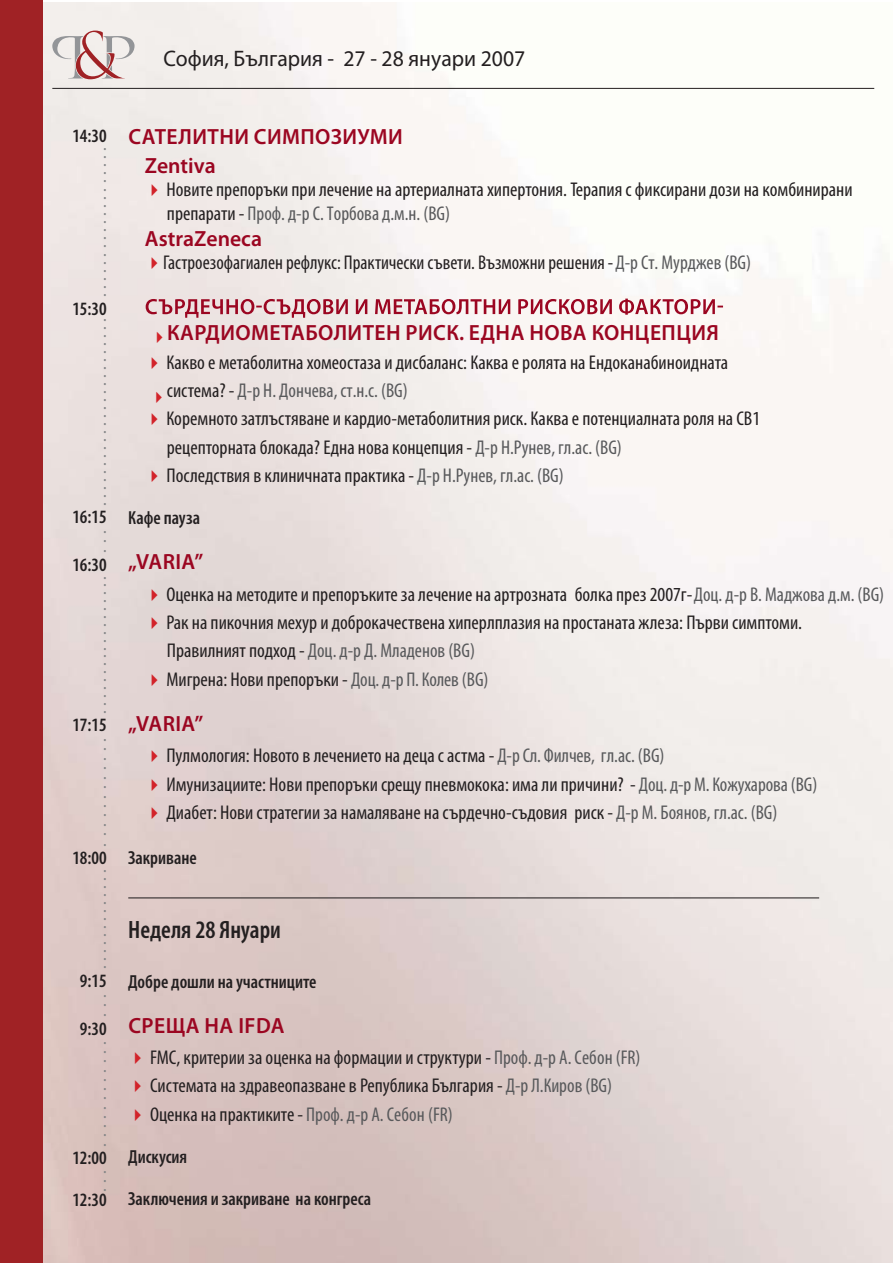
<style>
.page{position:relative;width:893px;height:1263px;background:#fff}
.page>*{position:absolute;margin:0;border:0;box-sizing:border-box;transform-origin:0 0}
.t1{font:600 condensed 25.2px "Myriad Pro";color:#231f20}
.t2{font:22.5px "Myriad Pro";color:#231f20;scale:.96 1}
.t3{font:600 22.05px/29.2px "Myriad Pro";letter-spacing:.02em;color:#9b0621}
.t4{font:600 22.05px "Myriad Pro";color:#9b0621}
.t5{font:condensed 19.95px/28.3px "Myriad Pro";color:#231f20}
.t6{font:condensed 18.9px "Myriad Pro";color:#808284}
.t7{font:600 condensed 18.9px/18.9px "Myriad Pro";color:#231f20;text-align:right}
.s1{font-weight:400;color:#808284}
.s2{color:#d2232a}
.s3{color:#58595b}
</style>
<div class="page">
<hr style="left:52px;top:88px;width:822px;height:1px;background:#231f20">
<svg style="left:52px;top:31px;width:83px;height:48px;background:#dac8c6"></svg>
<hr style="left:128px;top:897px;width:691px;height:1px;background:#231f20">
<svg style="left:146px;top:299px;width:577px;height:19px"></svg>
<div style="left:0;top:0;width:43px;height:1263px;background:#a02225"></div>
<svg style="left:157px;top:331px;width:5px;height:12px"></svg>
<svg style="left:156px;top:392px;width:6px;height:11px"></svg>
<p class="t2" style="left:164px;top:45px;width:378px">София, България - 27 - 28 януари 2007</p>
<p class="t6" style="left:72px;top:205px;width:36px"><sup>14:30</sup>...................</p>
<p class="t6" style="left:72px;top:395px;width:36px"><sup>15:30</sup>........................</p>
<p class="t7" style="left:72px;top:507px;width:36px">16:15</p>
<p class="t6" style="left:103px;top:515px;width:5px">.</p>
<p class="t6" style="left:103px;top:525px;width:5px">.</p>
<p class="t6" style="left:103px;top:534px;width:5px">.</p>
<p class="t6" style="left:72px;top:628px;width:36px"><sup>16:30</sup>..................</p>
<p class="t7" style="left:72px;top:715px;width:36px">17:15</p>
<p class="t6" style="left:103px;top:723px;width:5px">.</p>
<p class="t6" style="left:103px;top:733px;width:5px">.</p>
<p class="t6" style="left:103px;top:742px;width:5px">.</p>
<p class="t6" style="left:103px;top:751px;width:5px">.</p>
<p class="t6" style="left:103px;top:761px;width:5px">.</p>
<p class="t6" style="left:103px;top:770px;width:5px">.</p>
<p class="t6" style="left:103px;top:780px;width:5px">.</p>
<p class="t6" style="left:103px;top:789px;width:5px">.</p>
<p class="t6" style="left:103px;top:799px;width:5px">.</p>
<p class="t6" style="left:103px;top:808px;width:5px">.</p>
<p class="t6" style="left:103px;top:818px;width:5px">.</p>
<p class="t6" style="left:103px;top:828px;width:5px">.</p>
<p class="t6" style="left:72px;top:903px;width:36px"><sup>18:00</sup>.............</p>
<p class="t7" style="left:80px;top:971px;width:28px">9:15</p>
<p class="t6" style="left:103px;top:979px;width:5px">.</p>
<p class="t6" style="left:103px;top:988px;width:5px">.</p>
<p class="t7" style="left:80px;top:1000px;width:28px"><span class="s1">.<br></span>9:30</p>
<p class="t6" style="left:103px;top:1026px;width:5px">.</p>
<p class="t6" style="left:103px;top:1035px;width:5px">.</p>
<p class="t6" style="left:103px;top:1045px;width:5px">.</p>
<p class="t6" style="left:103px;top:1054px;width:5px">.</p>
<p class="t6" style="left:103px;top:1063px;width:5px">.</p>
<p class="t6" style="left:103px;top:1072px;width:5px">.</p>
<p class="t6" style="left:103px;top:1082px;width:5px">.</p>
<p class="t6" style="left:103px;top:1091px;width:5px">.</p>
<p class="t6" style="left:103px;top:1100px;width:5px">.</p>
<p class="t6" style="left:103px;top:1109px;width:5px">.</p>
<p class="t6" style="left:103px;top:1118px;width:5px">.</p>
<p class="t7" style="left:72px;top:1129px;width:36px"><span class="s1">.<br></span>12:00</p>
<p class="t6" style="left:103px;top:1155px;width:5px">.</p>
<p class="t6" style="left:103px;top:1164px;width:5px">.</p>
<p class="t7" style="left:72px;top:1177px;width:36px;line-height:14.7px"><span class="s1">.<br></span>12:30</p>
<p class="t3" style="left:145px;top:122px;width:259px;text-indent:-16px">САТЕЛИТНИ СИМПОЗИУМИ<br>Zentiva</p>
<p class="t5" style="left:167px;top:178px;width:687px;line-height:23.1px;text-indent:-22px"><span class="s2">✔</span> Новите препоръки при лечение на артериалната хипертония. Терапия с фиксирани дози на комбинирани препарати - <span class="s3">Проф. д-р С. Торбова д.м.н. (BG)</span></p>
<p class="t4" style="left:145px;top:224px;width:119px">AstraZeneca</p>
<p class="t5" style="left:145px;top:248px;width:608px"><span class="s2">✔</span>Гастроезофагиален рефлукс: Практически съвети. Възможни решения - <span class="s3">Д-р Ст. Мурджев (BG)</span></p>
<p class="t3" style="left:167px;top:318px;width:553px">КАРДИОМЕТАБОЛИТЕН РИСК. ЕДНА НОВА КОНЦЕПЦИЯ</p>
<p class="t5" style="left:167px;top:348px;width:563px;text-indent:-22px"><span class="s2">✔</span> Какво е метаболитна хомеостаза и дисбаланс: Каква е ролята на Ендоканабиноидната система? - <span class="s3">Д-р Н. Дончева, ст.н.с. (BG)</span></p>
<p class="t5" style="left:167px;top:404px;width:595px;text-indent:-22px"><span class="s2">✔</span> Коремното затлъстяване и кардио-метаболитния риск. Каква е потенциалната роля на CB1 рецепторната блокада? Една нова концепция - <span class="s3">Д-р Н.Рунев, гл.ас. (BG)</span></p>
<p class="t5" style="left:145px;top:461px;width:421px"><span class="s2">✔</span> Последствия в клиничната практика - <span class="s3">Д-р Н.Рунев, гл.ас. (BG)</span></p>
<p class="t7" style="left:128px;top:508px;width:73px">Кафе пауза</p>
<p class="t3" style="left:128px;top:547px;width:76px">„VARIA”</p>
<p class="t5" style="left:145px;top:580px;width:741px"><span class="s2">✔</span> Оценка на методите и препоръките за лечение на артрозната болка през 2007г-<span class="s3">Доц. д-р В. Маджова д.м. (BG)</span></p>
<p class="t5" style="left:167px;top:608px;width:637px;text-indent:-22px"><span class="s2">✔</span> Рак на пикочния мехур и доброкачествена хиперлплазия на простаната жлеза: Първи симптоми.<br>Правилният подход - <span class="s3">Доц. д-р Д. Младенов (BG)</span></p>
<p class="t5" style="left:145px;top:665px;width:345px"><span class="s2">✔</span> Мигрена: Нови препоръки - <span class="s3">Доц. д-р П. Колев (BG)</span></p>
<p class="t3" style="left:128px;top:708px;width:76px">„VARIA”</p>
<p class="t5" style="left:145px;top:741px;width:521px"><span class="s2">✔</span> Пулмология: Новото в лечението на деца с астма - <span class="s3">Д-р Сл. Филчев, гл.ас. (BG)</span></p>
<p class="t5" style="left:145px;top:769px;width:674px"><span class="s2">✔</span> Имунизациите: Нови препоръки срещу пневмокока: има ли причини? - <span class="s3">Доц. д-р М. Кожухарова (BG)</span></p>
<p class="t5" style="left:145px;top:798px;width:634px"><span class="s2">✔</span> Диабет: Нови стратегии за намаляване на сърдечно-съдовия риск - <span class="s3">Д-р М. Боянов, гл.ас. (BG)</span></p>
<p class="t7" style="left:128px;top:848px;width:70px">Закриване</p>
<p class="t1" style="left:128px;top:914px;width:154px">Неделя 28 Януари</p>
<p class="t7" style="left:128px;top:971px;width:190px">Добре дошли на участниците</p>
<p class="t3" style="left:128px;top:1010px;width:158px">СРЕЩА НА IFDA</p>
<p class="t5" style="left:128px;top:1043px;width:514px"><span class="s2">✔</span> FMC, критерии за оценка на формации и структури - <span class="s3">Проф. д-р A. Себон (FR)</span></p>
<p class="t5" style="left:128px;top:1071px;width:485px"><span class="s2">✔</span> Системата на здравеопазване в Република България - <span class="s3">Д-р Л.Киров (BG)</span></p>
<p class="t5" style="left:128px;top:1100px;width:326px"><span class="s2">✔</span> Оценка на практиките - <span class="s3">Проф. д-р A. Себон (FR)</span></p>
<p class="t7" style="left:128px;top:1147px;width:60px">Дискусия</p>
<p class="t7" style="left:128px;top:1189px;width:244px">Заключения и закриване на конгреса</p>
</div>
